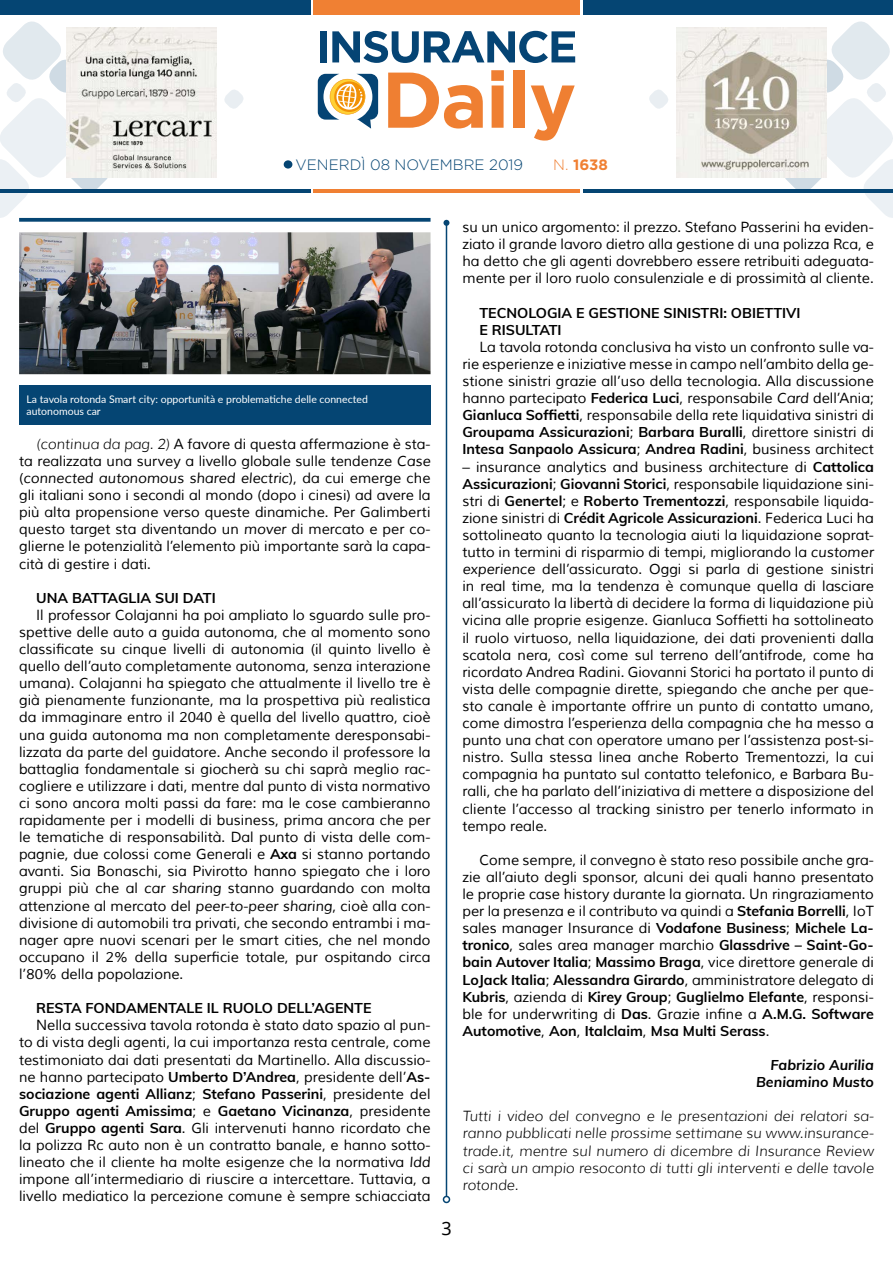
<style>
.page{position:relative;width:893px;height:1263px;background:#fff}
.page>*{position:absolute;margin:0;border:0;box-sizing:border-box;transform-origin:0 0}
.t1{font:18px "Noto Sans";color:#000}
.t2{font:300 15px "Gotham";color:#054573}
.t3{font:700 15px "Gotham";color:#f08033}
.t4{font:14.25px/17.1px "Muli";color:#000;text-align:justify}
.t5{font:italic 300 14.25px/17.1px "Muli";color:#000;text-align:justify}
.t6{font:700 14.25px/17.1px "Muli";color:#000}
.t7{font:italic 700 14.25px/17.1px "Muli";color:#000;text-align:right}
.t8{font:10.5px/12.6px "Lato";color:#fff}
.s1{font-weight:300}
.s2{font-weight:300;font-style:italic}
.s3{font-style:italic}
.s4{font-weight:700}
</style>
<div class="page">
<div style="left:0;top:0;width:310px;height:15px;background:#054573"></div>
<div style="left:313px;top:0;width:266px;height:15px;background:#f08033"></div>
<hr style="left:0;top:189px;width:310px;height:3px;background:#054573">
<hr style="left:313px;top:189px;width:266px;height:3px;background:#f08033">
<div style="left:284px;top:160px;width:8px;height:9px;background:#054573;border-radius:50%"></div>
<svg style="left:649px;top:90px;width:19px;height:19px"></svg>
<svg style="left:224px;top:90px;width:20px;height:19px"></svg>
<svg style="left:691px;top:21px;width:202px;height:197px"></svg>
<svg style="left:0;top:21px;width:202px;height:197px"></svg>
<svg style="left:318px;top:74px;width:60px;height:55px"></svg>
<svg style="left:388px;top:73px;width:95px;height:56px"></svg>
<svg style="left:491px;top:70px;width:13px;height:58px"></svg>
<div style="left:513px;top:70px;width:12px;height:58px;background:#ef7f32"></div>
<svg style="left:531px;top:85px;width:44px;height:56px"></svg>
<div style="left:320px;top:31px;width:6px;height:31px;background:#054474"></div>
<svg style="left:332px;top:31px;width:243px;height:32px"></svg>
<hr style="left:583px;top:189px;width:310px;height:3px;background:#054573">
<div style="left:583px;top:0;width:310px;height:15px;background:#054573"></div>
<img style="left:677px;top:28px;width:150px;height:150px">
<img style="left:66px;top:28px;width:150px;height:150px">
<hr style="left:446px;top:223px;width:1px;height:973px;background:#054573">
<svg style="left:443px;top:220px;width:6px;height:6px"></svg>
<div style="left:443px;top:1196px;width:7px;height:7px;border:2px solid #054573;border-radius:50%"></div>
<svg style="left:19px;top:218px;width:412px;height:4px;background:#18537d"></svg>
<img style="left:19px;top:232px;width:412px;height:142px">
<div style="left:19px;top:385px;width:412px;height:39px;background:#054573"></div>
<p class="t2" style="left:296px;top:157px;width:229px">VENERDÌ 08 NOVEMBRE 2019</p>
<p class="t3" style="left:553px;top:156px;width:56px"><span class="s1">N.</span> 1638</p>
<p class="t8" style="left:27px;top:392px;width:343px">La tavola rotonda Smart city: opportunità e problematiche delle connected autonomous car</p>
<p class="t4" style="left:19px;top:436px;width:413px;text-indent:17px"><span class="s2">(continua da pag. 2)</span> A favore di questa affermazione è sta&shy;ta realizzata una survey a livello globale sulle tendenze <span class="s3">Case </span>(<span class="s3">connected autonomous shared electric</span>), da cui emerge che gli italiani sono i secondi al mondo (dopo i cinesi) ad avere la più alta propensione verso queste dinamiche. Per Galimberti questo target sta diventando un <span class="s3">mover</span> di mercato e per co&shy;glierne le potenzialità l’elemento più importante sarà la capa&shy;cità di gestire i dati.</p>
<p class="t6" style="left:36px;top:588px;width:181px">UNA BATTAGLIA SUI DATI</p>
<p class="t4" style="left:19px;top:607px;width:413px;text-indent:17px">Il professor Colajanni ha poi ampliato lo sguardo sulle pro&shy;spettive delle auto a guida autonoma, che al momento sono classificate su cinque livelli di autonomia (il quinto livello è quello dell’auto completamente autonoma, senza interazione umana). Colajanni ha spiegato che attualmente il livello tre è già pienamente funzionante, ma la prospettiva più realistica da immaginare entro il 2040 è quella del livello quattro, cioè una guida autonoma ma non completamente deresponsabi&shy;lizzata da parte del guidatore. Anche secondo il professore la battaglia fondamentale si giocherà su chi saprà meglio rac&shy;cogliere e utilizzare i dati, mentre dal punto di vista normativo ci sono ancora molti passi da fare: ma le cose cambieranno rapidamente per i modelli di business, prima ancora che per le tematiche di responsabilità. Dal punto di vista delle com&shy;pagnie, due colossi come Generali e <span class="s4">Axa</span> si stanno portando avanti. Sia Bonaschi, sia Pivirotto hanno spiegato che i loro gruppi più che al <span class="s3">car sharing</span> stanno guardando con molta attenzione al mercato del <span class="s3">peer-to-peer sharing</span>, cioè alla con&shy;divisione di automobili tra privati, che secondo entrambi i ma&shy;nager apre nuovi scenari per le smart cities, che nel mondo occupano il 2% della superficie totale, pur ospitando circa l’80% della popolazione.</p>
<p class="t6" style="left:36px;top:999px;width:337px">RESTA FONDAMENTALE IL RUOLO DELL’AGENTE</p>
<p class="t4" style="left:19px;top:1017px;width:413px;text-indent:17px">Nella successiva tavola rotonda è stato dato spazio al pun&shy;to di vista degli agenti, la cui importanza resta centrale, come testimoniato dai dati presentati da Martinello. Alla discussio&shy;ne hanno partecipato <span class="s4">Umberto D’Andrea</span>, presidente dell’<span class="s4">As&shy;sociazione agenti Allianz</span>; <span class="s4">Stefano Passerini</span>, presidente del <span class="s4">Gruppo agenti Amissima</span>; e <span class="s4">Gaetano Vicinanza</span>, presidente del <span class="s4">Gruppo agenti Sara</span>. Gli intervenuti hanno ricordato che la polizza Rc auto non è un contratto banale, e hanno sotto&shy;lineato che il cliente ha molte esigenze che la normativa <span class="s3">Idd </span>impone all’intermediario di riuscire a intercettare. Tuttavia, a livello mediatico la percezione comune è sempre schiacciata</p>
<p class="t1" style="left:441px;top:1216px;width:12px">3</p>
<p class="t4" style="left:462px;top:219px;width:413px">su un unico argomento: il prezzo. Stefano Passerini ha eviden&shy;ziato il grande lavoro dietro alla gestione di una polizza Rca, e ha detto che gli agenti dovrebbero essere retribuiti adeguata&shy;mente per il loro ruolo consulenziale e di prossimità al cliente.</p>
<p class="t6" style="left:479px;top:303px;width:323px">TECNOLOGIA E GESTIONE SINISTRI: OBIETTIVI<br>E RISULTATI</p>
<p class="t4" style="left:462px;top:339px;width:413px;text-indent:17px">La tavola rotonda conclusiva ha visto un confronto sulle va&shy;rie esperienze e iniziative messe in campo nell’ambito della ge&shy;stione sinistri grazie all’uso della tecnologia. Alla discussione hanno partecipato <span class="s4">Federica Luci</span>, responsabile <span class="s3">Card</span> dell’Ania; <span class="s4">Gianluca Soffietti</span>, responsabile della rete liquidativa sinistri di <span class="s4">Groupama Assicurazioni</span>; <span class="s4">Barbara Buralli</span>, direttore sinistri di <span class="s4">Intesa Sanpaolo Assicura</span>; <span class="s4">Andrea Radini</span>, business architect</p>
<p class="t4" style="left:462px;top:458px;width:413px">– insurance analytics and business architecture di <span class="s4">Cattolica Assicurazioni</span>; <span class="s4">Giovanni Storici</span>, responsabile liquidazione sini&shy;stri di <span class="s4">Genertel</span>; e <span class="s4">Roberto Trementozzi</span>, responsabile liquida&shy;zione sinistri di <span class="s4">Crédit Agricole Assicurazioni</span>. Federica Luci ha sottolineato quanto la tecnologia aiuti la liquidazione soprat&shy;tutto in termini di risparmio di tempi, migliorando la <span class="s3">customer experience</span> dell’assicurato. Oggi si parla di gestione sinistri in real time, ma la tendenza è comunque quella di lasciare all’assicurato la libertà di decidere la forma di liquidazione più vicina alle proprie esigenze. Gianluca Soffietti ha sottolineato il ruolo virtuoso, nella liquidazione, dei dati provenienti dalla scatola nera, così come sul terreno dell’antifrode, come ha ricordato Andrea Radini. Giovanni Storici ha portato il punto di vista delle compagnie dirette, spiegando che anche per que&shy;sto canale è importante offrire un punto di contatto umano, come dimostra l’esperienza della compagnia che ha messo a punto una chat con operatore umano per l’assistenza post-si&shy;nistro. Sulla stessa linea anche Roberto Trementozzi, la cui compagnia ha puntato sul contatto telefonico, e Barbara Bu&shy;ralli, che ha parlato dell’iniziativa di mettere a disposizione del cliente l’accesso al tracking sinistro per tenerlo informato in tempo reale.</p>
<p class="t4" style="left:462px;top:852px;width:413px;text-indent:17px">Come sempre, il convegno è stato reso possibile anche gra&shy;zie all’aiuto degli sponsor, alcuni dei quali hanno presentato le proprie case history durante la giornata. Un ringraziamento per la presenza e il contributo va quindi a <span class="s4">Stefania Borrelli</span>, IoT sales manager Insurance di <span class="s4">Vodafone Business</span>; <span class="s4">Michele La&shy;tronico</span>, sales area manager marchio <span class="s4">Glassdrive – Saint-Go&shy;bain Autover Italia</span>; <span class="s4">Massimo Braga</span>, vice direttore generale di <span class="s4">LoJack Italia</span>; <span class="s4">Alessandra Girardo</span>, amministratore delegato di <span class="s4">Kubris</span>, azienda di <span class="s4">Kirey Group</span>; <span class="s4">Guglielmo Elefante</span>, responsi&shy;ble for underwriting di <span class="s4">Das</span>. Grazie infine a <span class="s4">A.M.G. Software Automotive</span>, <span class="s4">Aon</span>, <span class="s4">Italclaim</span>, <span class="s4">Msa Multi Serass</span>.</p>
<p class="t7" style="left:756px;top:1056px;width:119px">Fabrizio Aurilia<br>Beniamino Musto</p>
<p class="t5" style="left:462px;top:1108px;width:413px">Tutti i video del convegno e le presentazioni dei relatori sa&shy;ranno pubblicati nelle prossime settimane su www.insurance&shy;trade.it, mentre sul numero di dicembre di Insurance Review ci sarà un ampio resoconto di tutti gli interventi e delle tavole rotonde.</p>
</div>
